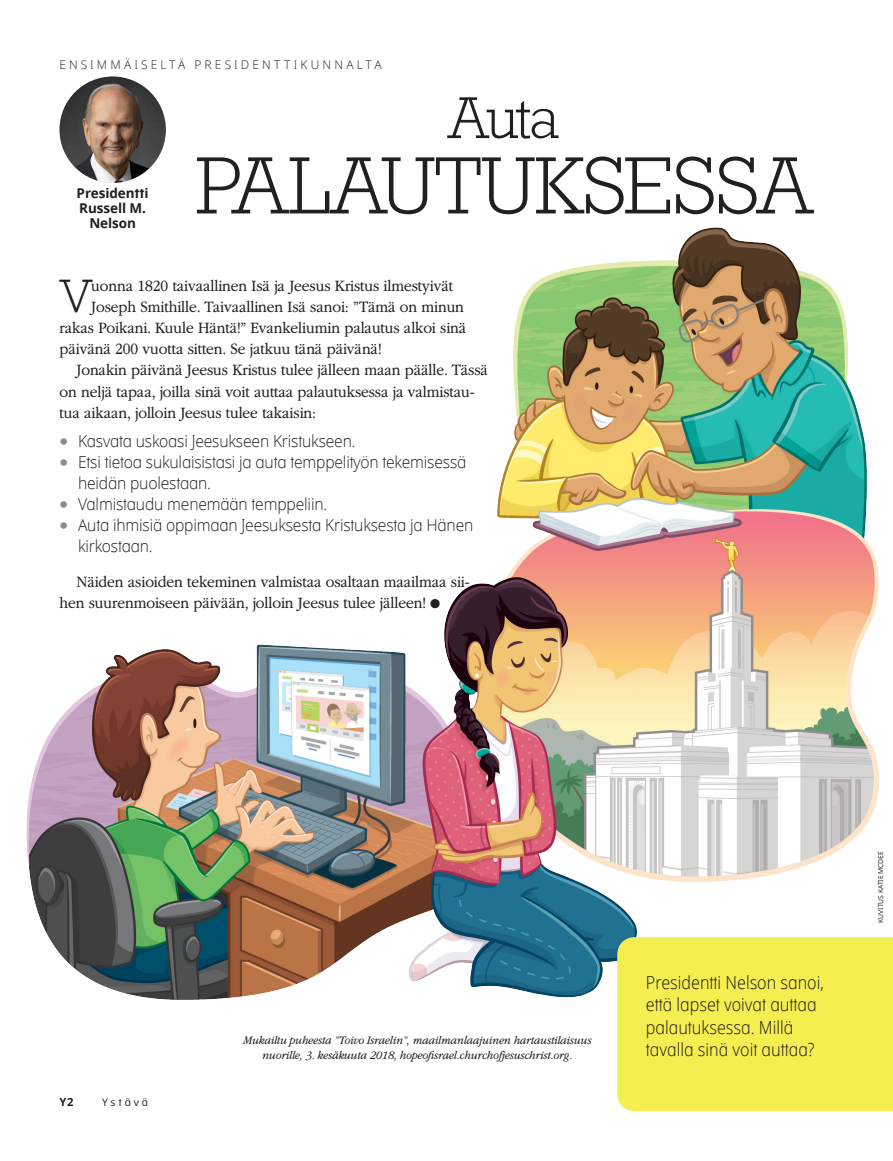
<style>
.page{position:relative;width:893px;height:1161px;background:#fff}
.page>*{position:absolute;margin:0;border:0;box-sizing:border-box;transform-origin:0 0}
.t1{font:300 82.5px "Rockwelllds Lat";letter-spacing:-.01em;color:#231f20}
.t2{font:300 60px "Rockwelllds Lat";color:#231f20}
.ARTCL_para_first_reg{font:300 47.55px "Rockwelllds Lat";color:#231f20}
.SIDE_para_first_Lite{font:300 18px/22.5px "Dots Solid Condlds Lat";color:#231f20}
.ARTCL_para_regular{font:300 16.5px/21.1px "Garamondlds Lat Plus";letter-spacing:-.01em;color:#231f20;scale:.95 1}
.t3{font:300 16.5px/21.1px "Dots Solidlds Lat";letter-spacing:-.01em;color:#231f20;scale:.95 1}
.ARTCL_para_first_reg-2{font:300 16.5px "Garamondlds Lat Plus";letter-spacing:-.01em;color:#231f20;scale:.95 1}
.ARTCL-BY_para_first{font:13.5px/15px "Dots Solid lds Lat Bold";letter-spacing:-.005em;color:#231f20;text-align:center}
.ARTCL-EVT_para{font:italic 300 12px/15px "Garamondlds Lat Plus";letter-spacing:-.01em;color:#231f20;text-align:center;scale:.95 1}
.t4{font:300 12px "Dots Solidlds Lat";letter-spacing:.265em;color:#231f20}
.t5{font:11.25px "Dots Solid lds Lat Bold";color:#231f20}
.t6{font:10.5px "Dots Solidlds Lat";letter-spacing:.28em;color:#231f20}
.FIGimg-CRDT_para{font:6.75px "Dots Solidlds Lat";color:#231f20}
.s1{font-family:"Mc Kaylds Lat";font-weight:700;font-size:18px;color:#8a8c8f}
.s2{font-family:"Dots Solidlds Lat";font-size:12.75px}
</style>
<div class="page">
<img style="left:26px;top:227px;width:853px;height:773px">
<div style="left:617px;top:937px;width:276px;height:174px;background:#f5ee50"></div>
<img style="left:60px;top:77px;width:106px;height:106px;border-radius:53px">
<p class="t4" style="left:60px;top:56px;width:324px">ENSIMMÄISELTÄ PRESIDENTTIKUNNALTA</p>
<p class="ARTCL-BY_para_first" style="left:77px;top:186px;width:74px">Presidentti<br>Russell M.<br>Nelson</p>
<p class="t2" style="left:449px;top:72px;width:112px">Auta</p>
<p class="t1" style="left:196px;top:123px;width:618px">PALAUTUKSESSA</p>
<p class="ARTCL_para_first_reg" style="left:61px;top:260px;width:33px">V</p>
<p class="ARTCL_para_first_reg-2" style="left:91px;top:274px;width:382px">uonna 1820 taivaallinen Isä ja Jeesus Kristus ilmestyivät</p>
<p class="ARTCL_para_first_reg-2" style="left:91px;top:295px;width:394px">Joseph Smithille. Taivaallinen Isä sanoi: ”Tämä on minun</p>
<p class="ARTCL_para_first_reg-2" style="left:60px;top:316px;width:430px">rakas Poikani. Kuule Häntä!” Evankeliumin palautus alkoi sinä</p>
<p class="ARTCL_para_first_reg-2" style="left:60px;top:337px;width:340px">päivänä 200 vuotta sitten. Se jatkuu tänä päivänä!</p>
<p class="ARTCL_para_regular" style="left:60px;top:359px;width:453px;text-indent:17px">Jonakin päivänä Jeesus Kristus tulee jälleen maan päälle. Tässä on neljä tapaa, joilla sinä voit auttaa palautuksessa ja valmistau&shy;tua aikaan, jolloin Jeesus tulee takaisin:</p>
<p class="t3" style="left:60px;top:430px;width:313px"><span class="s1">•</span> Kasvata uskoasi Jeesukseen Kristukseen.</p>
<p class="t3" style="left:78px;top:451px;width:410px;text-indent:-18px"><span class="s1">•</span> Etsi tietoa sukulaisistasi ja auta temppelityön tekemisessä heidän puolestaan.</p>
<p class="t3" style="left:60px;top:493px;width:283px"><span class="s1">•</span> Valmistaudu menemään temppeliin.</p>
<p class="t3" style="left:78px;top:515px;width:418px;text-indent:-18px"><span class="s1">•</span> Auta ihmisiä oppimaan Jeesuksesta Kristuksesta ja Hänen kirkostaan.</p>
<p class="ARTCL_para_regular" style="left:60px;top:570px;width:433px;text-indent:17px">Näiden asioiden tekeminen valmistaa osaltaan maailmaa sii&shy;hen suurenmoiseen päivään, jolloin Jeesus tulee jälleen! <span class="s2">●</span></p>
<p class="t5" style="left:60px;top:1093px;width:16px">Y2</p>
<p class="t6" style="left:102px;top:1094px;width:47px">Ystävä</p>
<p class="ARTCL-EVT_para" style="left:243px;top:1032px;width:368px">Mukailtu puheesta ”Toivo Israelin”, maailmanlaajuinen hartaustilaisuus nuorille, 3. kesäkuuta 2018, hopeofisrael.churchofjesuschrist.org.</p>
<p class="SIDE_para_first_Lite" style="left:646px;top:971px;width:179px">Presidentti Nelson sanoi, että lapset voivat auttaa palautuksessa. Millä tavalla sinä voit auttaa?</p>
<p class="FIGimg-CRDT_para" style="left:876px;top:923px;width:73px;rotate:-90deg">KUVITUS KATIE MCDEE</p>
</div>
